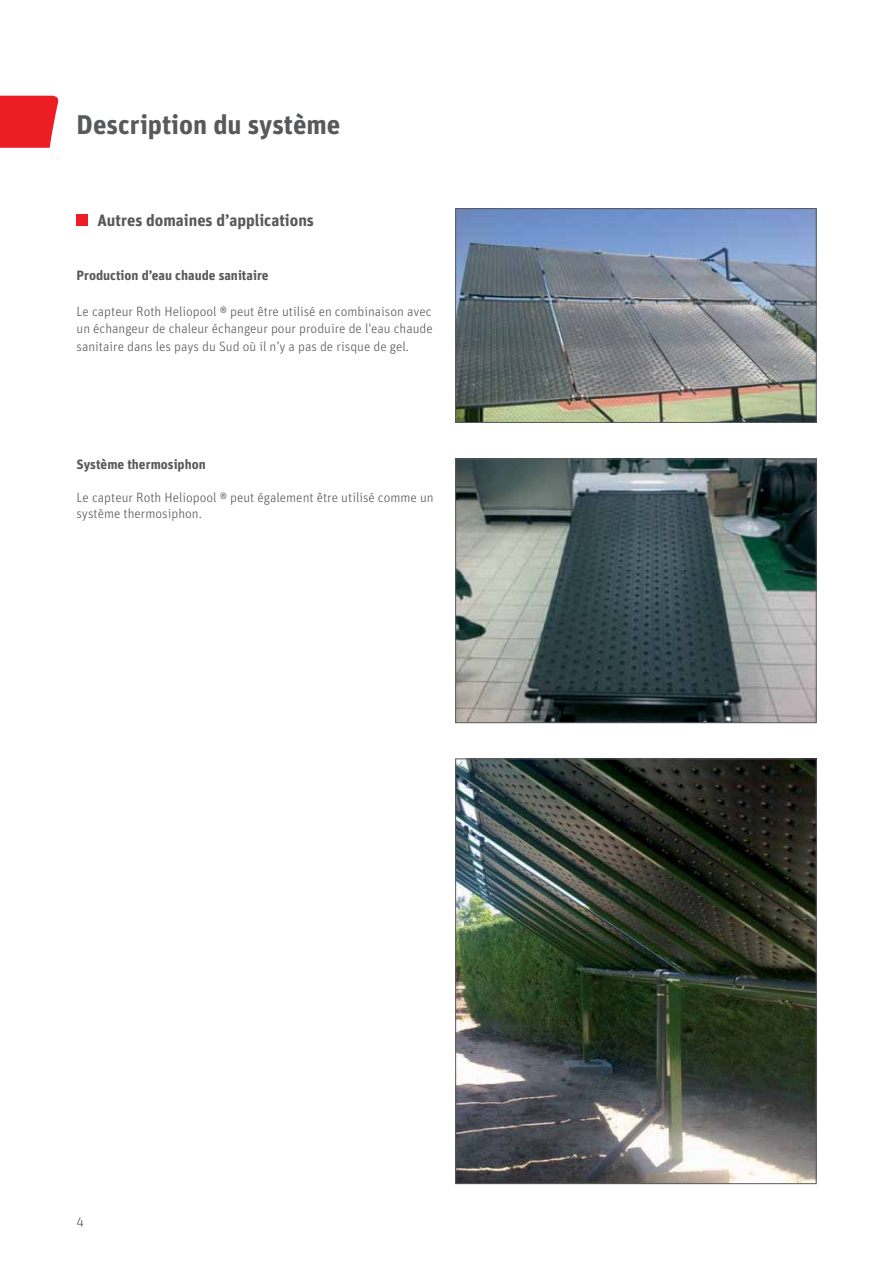
<style>
.page{position:relative;width:893px;height:1263px;background:#fff}
.page>*{position:absolute;margin:0;border:0;box-sizing:border-box;transform-origin:0 0}
.t1{font:700 27px "Unit OT";color:#58595b}
.t2{font:700 16.5px "Unit OT";color:#58595b}
.t3{font:300 13.5px/17.9px "Unit OT";color:#58595b;text-align:justify}
.t4{font:700 13.5px "Unit OT";color:#58595b}
</style>
<div class="page">
<div style="left:77px;top:214px;width:11px;height:12px;background:#ed1d24"></div>
<img style="left:457px;top:210px;width:357px;height:211px">
<div style="left:455px;top:208px;width:361px;height:215px;border:1px solid #58595b"></div>
<img style="left:457px;top:461px;width:357px;height:260px">
<div style="left:455px;top:459px;width:361px;height:264px;border:1px solid #58595b"></div>
<img style="left:457px;top:761px;width:357px;height:421px">
<div style="left:455px;top:759px;width:361px;height:425px;border:1px solid #58595b"></div>
<svg style="left:0;top:96px;width:59px;height:52px;background:#ee3037"></svg>
<h1 class="t1" style="left:77px;top:107px;width:265px">Description du système</h1>
<p class="t2" style="left:98px;top:210px;width:218px">Autres domaines d’applications</p>
<p class="t4" style="left:77px;top:266px;width:194px">Production d’eau chaude sanitaire</p>
<p class="t3" style="left:77px;top:302px;width:358px">Le capteur Roth Heliopool ® peut être utilisé en combinaison avec un échangeur de chaleur échangeur pour produire de l'eau chaude sanitaire dans les pays du Sud où il n’y a pas de risque de gel.</p>
<p class="t4" style="left:77px;top:456px;width:131px">Système thermosiphon</p>
<p class="t3" style="left:77px;top:489px;width:359px;line-height:16.2px">Le capteur Roth Heliopool ® peut également être utilisé comme un système thermosiphon.</p>
<p class="t3" style="left:77px;top:1213px;width:9px">4</p>
</div>
